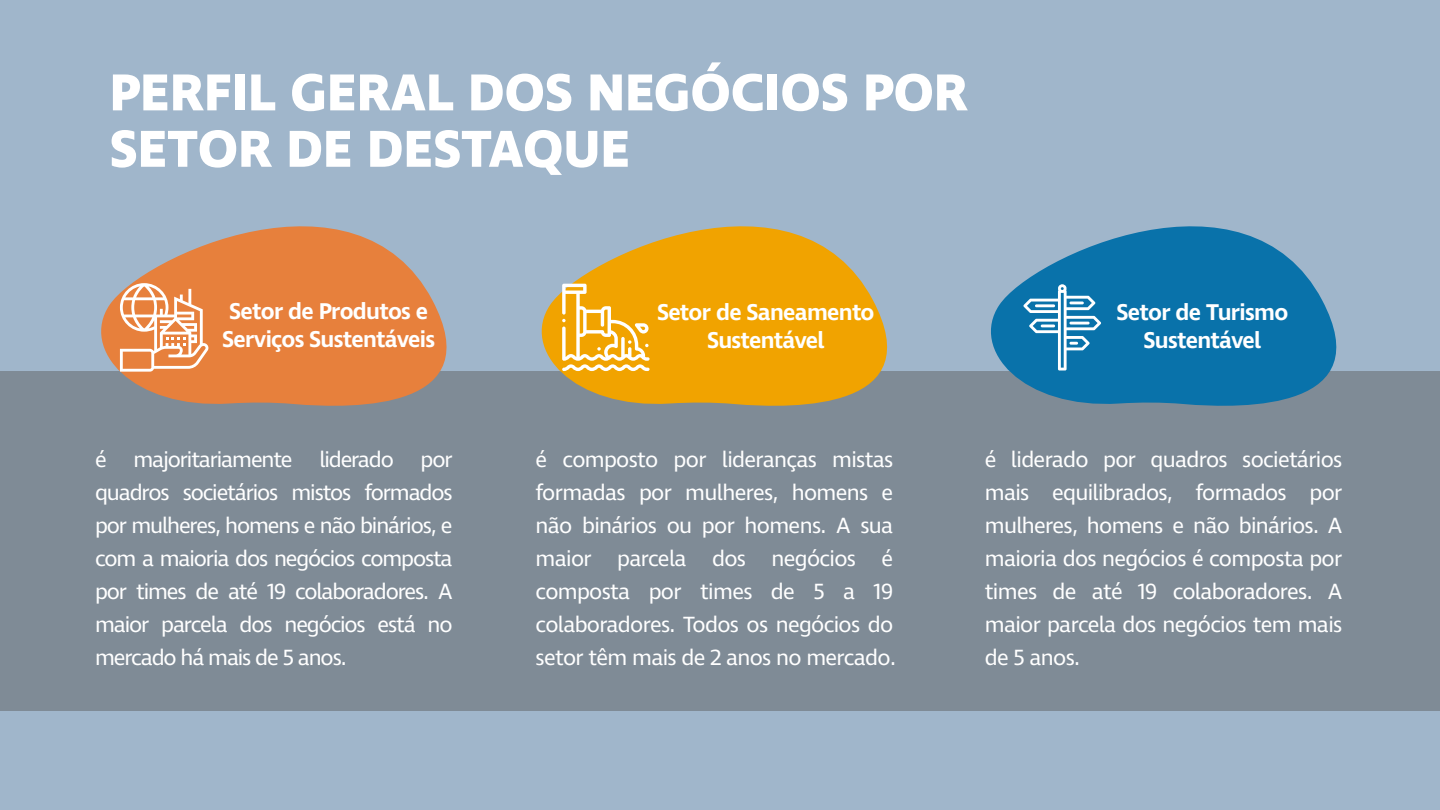
<style>
.page{position:relative;width:1440px;height:810px;background:#a0b6cb}
.page>*{position:absolute;margin:0;border:0;box-sizing:border-box;transform-origin:0 0}
.t1{font:700 53.03px/56.4px "Ingra";color:#fff}
.t2{font:600 23.33px/28px "Ingra";letter-spacing:-.03em;color:#fff;text-align:center}
.t3{font:22.5px/33px "Ingra";letter-spacing:-.03em;color:#fff;text-align:justify}
</style>
<div class="page">
<div style="left:0;top:372px;width:1440px;height:339px;background:#7f8b96"></div>
<svg style="left:80px;top:226px;width:410px;height:180px;fill:#e7803c"></svg>
<svg style="left:520px;top:226px;width:410px;height:180px;fill:#f1a300"></svg>
<svg style="left:969px;top:226px;width:410px;height:180px;fill:#0972aa"></svg>
<svg style="left:120px;top:283px;width:88px;height:89px;background:#eea97c"></svg>
<svg style="left:562px;top:284px;width:88px;height:87px;background:#f4bd48"></svg>
<svg style="left:1023px;top:284px;width:78px;height:87px;background:#4393be"></svg>
<h1 class="t1" style="left:110px;top:67px;width:860px">PERFIL GERAL DOS NEGÓCIOS POR<br>SETOR DE DESTAQUE</h1>
<p class="t2" style="left:222px;top:298px;width:214px;text-align:left">Setor de Produtos e<br>Serviços Sustentáveis</p>
<p class="t2" style="left:657px;top:299px;width:219px">Setor de Saneamento<br>Sustentável</p>
<p class="t2" style="left:1117px;top:299px;width:173px">Setor de Turismo<br>Sustentável</p>
<p class="t3" style="left:95px;top:444px;width:359px">é majoritariamente liderado por quadros societários mistos formados por mulheres, homens e não binários, e com a maioria dos negócios composta por times de até 19 colaboradores. A maior parcela dos negócios está no mercado há mais de 5 anos.</p>
<p class="t3" style="left:536px;top:444px;width:362px;text-align:left">é composto por lideranças mistas formadas por mulheres, homens e não binários ou por homens. A sua maior parcela dos negócios é composta por times de 5 a 19 colaboradores. Todos os negócios do setor têm mais de 2 anos no mercado.</p>
<p class="t3" style="left:985px;top:444px;width:359px">é liderado por quadros societários mais equilibrados, formados por mulheres, homens e não binários. A maioria dos negócios é composta por times de até 19 colaboradores. A maior parcela dos negócios tem mais de 5 anos.</p>
</div>
